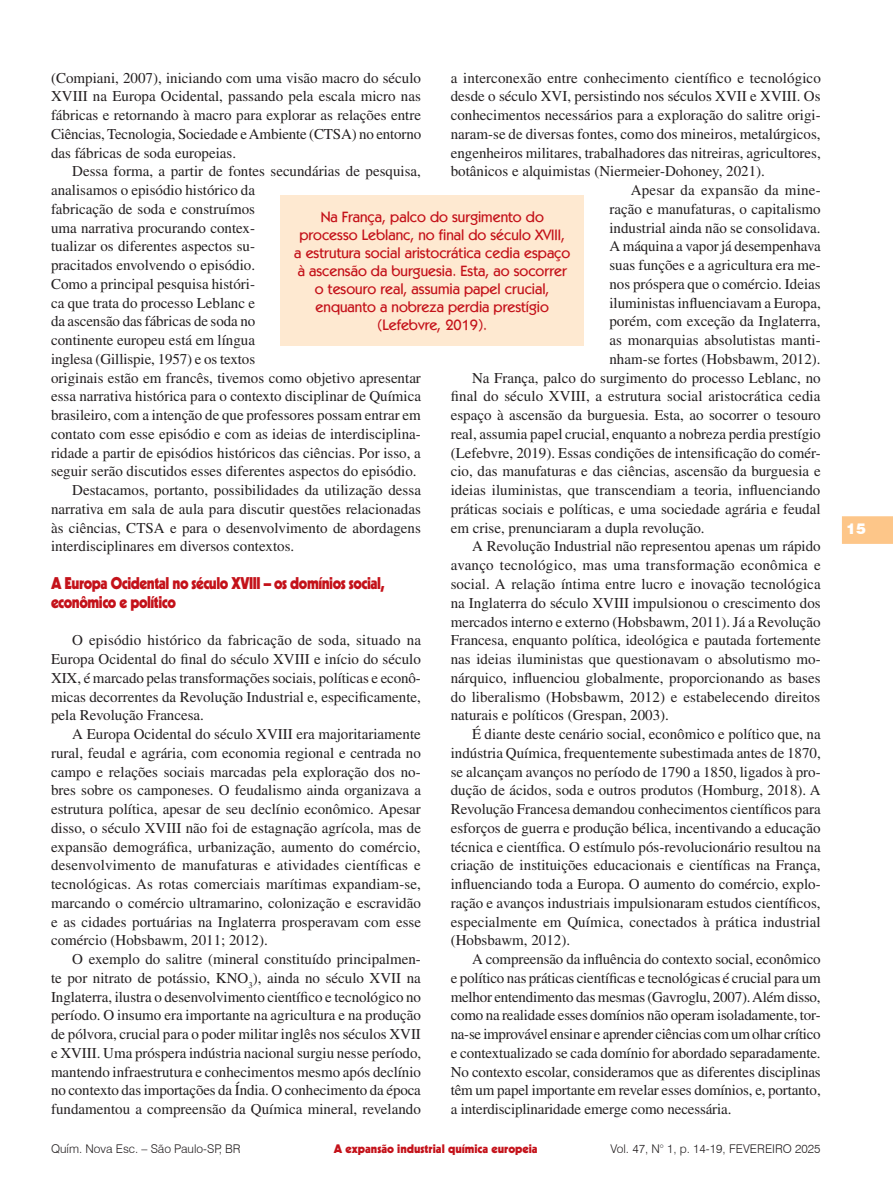
<style>
.page{position:relative;width:893px;height:1191px;background:#fff}
.page>*{position:absolute;margin:0;border:0;box-sizing:border-box;transform-origin:0 0}
.Seção{font:900 16.5px/18.8px "Kabel LT Std";letter-spacing:-.03em;color:#c4121a;scale:.9 1}
.t1{font:15px/18.8px "Times LT Std";color:#231f20;text-align:justify}
.Olho{font:500 15px/18px "Kabel IT Cby BT";color:#c4121a;text-align:center}
.t2{font:900 15px "Swiss 721 BT";color:#fff}
.t3{font:300 12px "Swiss 721 BT";color:#231f20}
.t4{font:900 12px "Kabel LT Std";color:#c4121a}
</style>
<div class="page">
<svg style="left:842px;top:516px;width:51px;height:28px"></svg>
<div style="left:281px;top:195px;width:303px;height:150px;background:#fee9d1"></div>
<p class="t1" style="left:51px;top:68px;width:372px">(Compiani, 2007), iniciando com uma visão macro do século XVIII na Europa Ocidental, passando pela escala micro nas fábricas e retornando à macro para explorar as relações entre Ciências, Tecnologia, Sociedade e Ambiente (CTSA) no entorno das fábricas de soda europeias.</p>
<p class="t1" style="left:51px;top:162px;width:371px;text-align:left;text-indent:21px">Dessa forma, a partir de fontes secundárias de pesquisa, analisamos o episódio histórico da<br>fabricação de soda e construímos<br>uma narrativa procurando contex-<br>tualizar os diferentes aspectos su-<br>pracitados envolvendo o episódio.<br>Como a principal pesquisa históri-<br>ca que trata do processo Leblanc e<br>da ascensão das fábricas de soda no<br>continente europeu está em língua<br>inglesa (Gillispie, 1957) e os textos<br>originais estão em francês, tivemos como objetivo apresentar essa narrativa histórica para o contexto disciplinar de Química brasileiro, com a intenção de que professores possam entrar em contato com esse episódio e com as ideias de interdisciplina&shy;ridade a partir de episódios históricos das ciências. Por isso, a seguir serão discutidos esses diferentes aspectos do episódio.</p>
<p class="t1" style="left:51px;top:481px;width:371px;text-indent:21px">Destacamos, portanto, possibilidades da utilização dessa narrativa em sala de aula para discutir questões relacionadas às ciências, CTSA e para o desenvolvimento de abordagens interdisciplinares em diversos contextos.</p>
<p class="Seção" style="left:51px;top:573px;width:372px">A Europa Ocidental no século XVIII – os domínios social, econômico e político</p>
<p class="t1" style="left:51px;top:631px;width:372px;text-indent:21px">O episódio histórico da fabricação de soda, situado na Europa Ocidental do final do século XVIII e início do século XIX, é marcado pelas transformações sociais, políticas e econô&shy;micas decorrentes da Revolução Industrial e, especificamente, pela Revolução Francesa.</p>
<p class="t1" style="left:51px;top:724px;width:372px;text-indent:21px">A Europa Ocidental do século XVIII era majoritariamente rural, feudal e agrária, com economia regional e centrada no campo e relações sociais marcadas pela exploração dos no&shy;bres sobre os camponeses. O feudalismo ainda organizava a estrutura política, apesar de seu declínio econômico. Apesar disso, o século XVIII não foi de estagnação agrícola, mas de expansão demográfica, urbanização, aumento do comércio, desenvolvimento de manufaturas e atividades científicas e tecnológicas. As rotas comerciais marítimas expandiam-se, marcando o comércio ultramarino, colonização e escravidão e as cidades portuárias na Inglaterra prosperavam com esse comércio (Hobsbawm, 2011; 2012).</p>
<p class="t1" style="left:51px;top:949px;width:372px;text-indent:21px">O exemplo do salitre (mineral constituído principalmen&shy;te por nitrato de potássio, KNO<sub>3</sub>), ainda no século XVII na Inglaterra, ilustra o desenvolvimento científico e tecnológico no período. O insumo era importante na agricultura e na produção de pólvora, crucial para o poder militar inglês nos séculos XVII e XVIII. Uma próspera indústria nacional surgiu nesse período, mantendo infraestrutura e conhecimentos mesmo após declínio no contexto das importações da Índia. O conhecimento da época fundamentou a compreensão da Química mineral, revelando</p>
<p class="t1" style="left:451px;top:68px;width:372px">a interconexão entre conhecimento científico e tecnológico desde o século XVI, persistindo nos séculos XVII e XVIII. Os conhecimentos necessários para a exploração do salitre origi&shy;naram-se de diversas fontes, como dos mineiros, metalúrgicos, engenheiros militares, trabalhadores das nitreiras, agricultores, botânicos e alquimistas (Niermeier-Dohoney, 2021).</p>
<p class="t1" style="left:609px;top:181px;width:213px;text-indent:21px">Apesar da expansão da mine&shy;ração e manufaturas, o capitalismo industrial ainda não se consolidava.<br>A máquina a vapor já desempenhava suas funções e a agricultura era me&shy;nos próspera que o comércio. Ideias iluministas influenciavam a Europa, porém, com exceção da Inglaterra, as monarquias absolutistas manti&shy;nham-se fortes (Hobsbawm, 2012).</p>
<p class="t1" style="left:451px;top:368px;width:372px;text-indent:21px">Na França, palco do surgimento do processo Leblanc, no final do século XVIII, a estrutura social aristocrática cedia espaço à ascensão da burguesia. Esta, ao socorrer o tesouro real, assumia papel crucial, enquanto a nobreza perdia prestígio (Lefebvre, 2019). Essas condições de intensificação do comér&shy;cio, das manufaturas e das ciências, ascensão da burguesia e ideias iluministas, que transcendiam a teoria, influenciando práticas sociais e políticas, e uma sociedade agrária e feudal em crise, prenunciaram a dupla revolução.</p>
<p class="t1" style="left:451px;top:537px;width:371px;text-indent:21px">A Revolução Industrial não representou apenas um rápido avanço tecnológico, mas uma transformação econômica e social. A relação íntima entre lucro e inovação tecnológica na Inglaterra do século XVIII impulsionou o crescimento dos mercados interno e externo (Hobsbawm, 2011). Já a Revolução Francesa, enquanto política, ideológica e pautada fortemente nas ideias iluministas que questionavam o absolutismo mo&shy;nárquico, influenciou globalmente, proporcionando as bases do liberalismo (Hobsbawm, 2012) e estabelecendo direitos naturais e políticos (Grespan, 2003).</p>
<p class="t1" style="left:451px;top:724px;width:372px;text-indent:21px">É diante deste cenário social, econômico e político que, na indústria Química, frequentemente subestimada antes de 1870, se alcançam avanços no período de 1790 a 1850, ligados à pro&shy;dução de ácidos, soda e outros produtos (Homburg, 2018). A Revolução Francesa demandou conhecimentos científicos para esforços de guerra e produção bélica, incentivando a educação técnica e científica. O estímulo pós-revolucionário resultou na criação de instituições educacionais e científicas na França, influenciando toda a Europa. O aumento do comércio, explo&shy;ração e avanços industriais impulsionaram estudos científicos, especialmente em Química, conectados à prática industrial (Hobsbawm, 2012).</p>
<p class="t1" style="left:451px;top:949px;width:372px;text-indent:21px">A compreensão da influência do contexto social, econômico e político nas práticas científicas e tecnológicas é crucial para um melhor entendimento das mesmas (Gavroglu, 2007). Além disso, como na realidade esses domínios não operam isoladamente, tor&shy;na-se improvável ensinar e aprender ciências com um olhar crítico e contextualizado se cada domínio for abordado separadamente.<br>No contexto escolar, consideramos que as diferentes disciplinas têm um papel importante em revelar esses domínios, e, portanto, a interdisciplinaridade emerge como necessária.</p>
<p class="Olho" style="left:294px;top:207px;width:278px">Na França, palco do surgimento do processo Leblanc, no final do século XVIII, a estrutura social aristocrática cedia espaço à ascensão da burguesia. Esta, ao socorrer o tesouro real, assumia papel crucial, enquanto a nobreza perdia prestígio (Lefebvre, 2019).</p>
<p class="t3" style="left:51px;top:1141px;width:191px">Quím. Nova Esc. – São Paulo-SP, BR</p>
<p class="t3" style="left:610px;top:1141px;width:212px">Vol. 47, N° 1, p. 14-19, FEVEREIRO 2025</p>
<p class="t4" style="left:334px;top:1141px;width:205px">A expansão industrial química europeia</p>
<p class="t2" style="left:846px;top:519px;width:21px">15</p>
</div>
